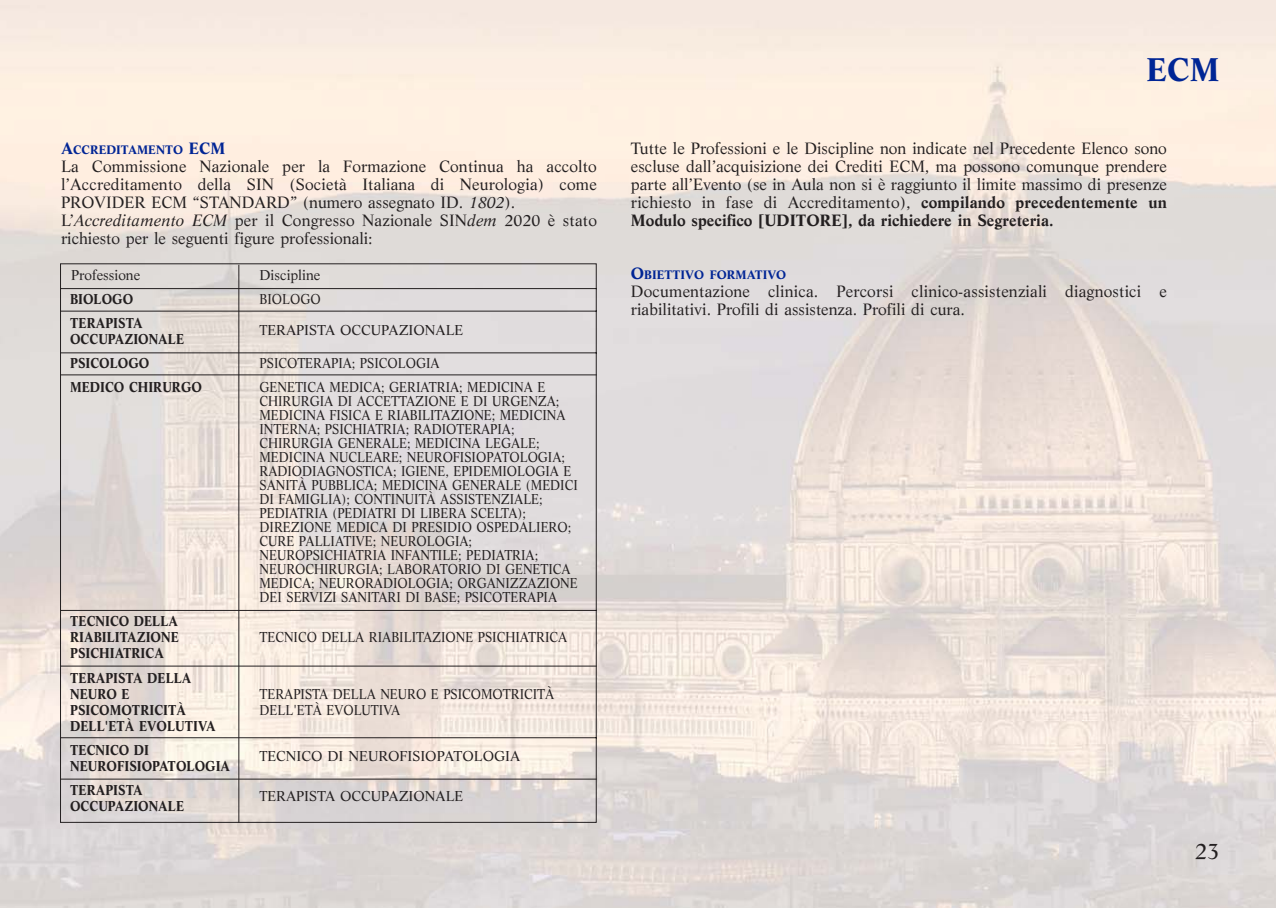
<style>
.page{position:relative;width:1276px;height:908px;background:#fff}
.page>*{position:absolute;margin:0;border:0;box-sizing:border-box;transform-origin:0 0}
.t1{font:700 32px "Life";color:#002595}
.t2{font:22px "Life";color:#231f20}
.t3{font:16px/18px "Life";letter-spacing:.01em;color:#231f20}
.t4{font:14px/14px "Life";color:#231f20;scale:.9 1}
.t5{font:700 14px/16px "Life";color:#231f20;scale:.9 1}
.t6{font:14px "Life";color:#231f20}
.t7{font:700 12px "Life";color:#002595}
.s1{font-size:16px}
.s2{font-style:italic}
.s3{font-weight:700}
</style>
<div class="page">
<img style="left:1px;top:0;width:1275px;height:907px">
<svg style="left:59px;top:263px;width:539px;height:560px;background:#e2dad6"></svg>
<hr style="left:238px;top:265px;width:1px;height:557px;background:#231f20">
<hr style="left:60px;top:778px;width:537px;height:1px;background:#231f20">
<hr style="left:60px;top:665px;width:537px;height:1px;background:#231f20">
<hr style="left:60px;top:374px;width:537px;height:1px;background:#231f20">
<p class="t7" style="left:61px;top:145px;width:166px"><span class="s1">A</span>CCREDITAMENTO <span class="s1">ECM</span></p>
<p class="t3" style="left:61px;top:159px;width:537px">La Commissione Nazionale per la Formazione Continua ha accolto l’Accreditamento della SIN (Società Italiana di Neurologia) come PROVIDER ECM “STANDARD” (numero assegnato ID. <span class="s2">1802</span>).<br>L’<span class="s2">Accreditamento ECM</span> per il Congresso Nazionale SIN<span class="s2">dem</span> 2020 è stato richiesto per le seguenti figure professionali:</p>
<p class="t6" style="left:71px;top:269px;width:71px">Professione</p>
<p class="t6" style="left:259px;top:269px;width:62px">Discipline</p>
<p class="t5" style="left:70px;top:292px;width:72px">BIOLOGO</p>
<p class="t4" style="left:259px;top:293px;width:69px">BIOLOGO</p>
<p class="t5" style="left:70px;top:316px;width:128px">TERAPISTA<br>OCCUPAZIONALE</p>
<p class="t4" style="left:259px;top:324px;width:228px">TERAPISTA OCCUPAZIONALE</p>
<p class="t5" style="left:70px;top:356px;width:90px">PSICOLOGO</p>
<p class="t4" style="left:259px;top:357px;width:201px">PSICOTERAPIA; PSICOLOGIA</p>
<p class="t5" style="left:70px;top:380px;width:148px">MEDICO CHIRURGO</p>
<p class="t4" style="left:259px;top:381px;width:355px">GENETICA MEDICA; GERIATRIA; MEDICINA E CHIRURGIA DI ACCETTAZIONE E DI URGENZA; MEDICINA FISICA E RIABILITAZIONE; MEDICINA INTERNA; PSICHIATRIA; RADIOTERAPIA; CHIRURGIA GENERALE; MEDICINA LEGALE; MEDICINA NUCLEARE; NEUROFISIOPATOLOGIA; RADIODIAGNOSTICA; IGIENE, EPIDEMIOLOGIA E SANITÀ PUBBLICA; MEDICINA GENERALE (MEDICI DI FAMIGLIA); CONTINUITÀ ASSISTENZIALE; PEDIATRIA (PEDIATRI DI LIBERA SCELTA); DIREZIONE MEDICA DI PRESIDIO OSPEDALIERO; CURE PALLIATIVE; NEUROLOGIA; NEUROPSICHIATRIA INFANTILE; PEDIATRIA; NEUROCHIRURGIA; LABORATORIO DI GENETICA MEDICA; NEURORADIOLOGIA; ORGANIZZAZIONE DEI SERVIZI SANITARI DI BASE; PSICOTERAPIA</p>
<p class="t5" style="left:70px;top:614px;width:122px">TECNICO DELLA<br>RIABILITAZIONE</p>
<p class="t4" style="left:259px;top:631px;width:343px">TECNICO DELLA RIABILITAZIONE PSICHIATRICA</p>
<p class="t5" style="left:70px;top:642px;width:136px;line-height:24px">PSICHIATRICA<br>TERAPISTA DELLA</p>
<p class="t5" style="left:70px;top:686px;width:68px">NEURO E</p>
<p class="t4" style="left:259px;top:687px;width:329px">TERAPISTA DELLA NEURO E PSICOMOTRICITÀ</p>
<p class="t5" style="left:70px;top:702px;width:130px">PSICOMOTRICITÀ</p>
<p class="t4" style="left:259px;top:703px;width:158px">DELL'ETÀ EVOLUTIVA</p>
<p class="t5" style="left:70px;top:714px;width:163px;line-height:24px">DELL'ETÀ EVOLUTIVA<br>TECNICO DI</p>
<p class="t5" style="left:70px;top:758px;width:179px">NEUROFISIOPATOLOGIA</p>
<p class="t4" style="left:259px;top:750px;width:291px">TECNICO DI NEUROFISIOPATOLOGIA</p>
<p class="t5" style="left:70px;top:782px;width:128px">TERAPISTA<br>OCCUPAZIONALE</p>
<p class="t4" style="left:259px;top:790px;width:228px">TERAPISTA OCCUPAZIONALE</p>
<h1 class="t1" style="left:1146px;top:57px;width:74px">ECM</h1>
<p class="t3" style="left:631px;top:141px;width:537px;text-align:justify">Tutte le Professioni e le Discipline non indicate nel Precedente Elenco sono escluse dall’acquisizione dei Crediti ECM, ma possono comunque prendere parte all’Evento (se in Aula non si è raggiunto il limite massimo di presenze richiesto in fase di Accreditamento), <span class="s3">compilando precedentemente un Modulo specifico [UDITORE], da richiedere in Segreteria.</span></p>
<p class="t7" style="left:631px;top:270px;width:157px"><span class="s1">O</span>BIETTIVO FORMATIVO</p>
<p class="t3" style="left:631px;top:284px;width:537px">Documentazione clinica. Percorsi clinico-assistenziali diagnostici e riabilitativi. Profili di assistenza. Profili di cura.</p>
<h2 class="t2" style="left:1194px;top:842px;width:26px">23</h2>
</div>
